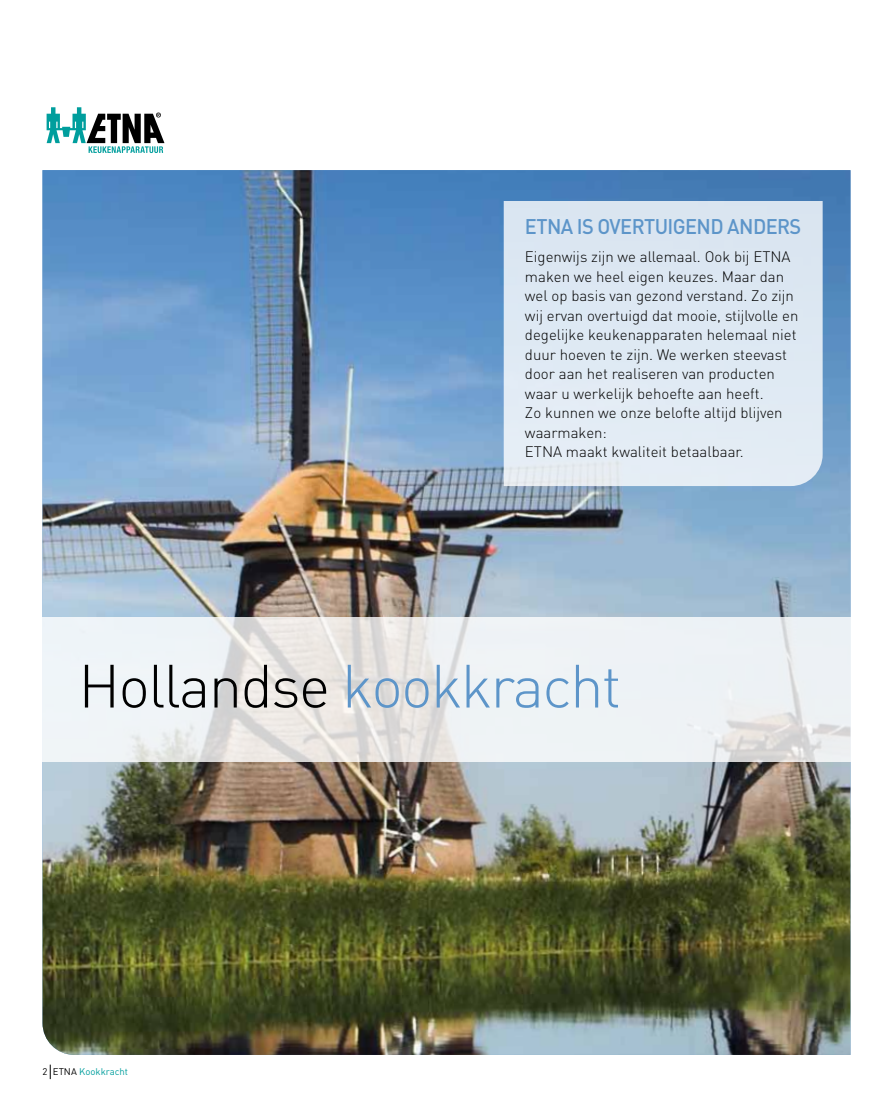
<style>
.page{position:relative;width:893px;height:1106px;background:#fff}
.page>*{position:absolute;margin:0;border:0;box-sizing:border-box;transform-origin:0 0}
.t1{font:300 60px "DIN";letter-spacing:-.03em;color:#5d95c9}
.t2{font:500 21px "DIN";letter-spacing:-.03em;color:#5d95c9;scale:.95 1}
.t3{font:300 15px/19.5px "DIN";color:#000}
.t4{font:9.6px "DIN";color:#009e9d}
.s1{color:#000}
</style>
<div class="page">
<svg style="left:47px;top:107px;width:117px;height:46px"></svg>
<svg style="left:50px;top:1064px;width:1px;height:15px"></svg>
<img style="left:43px;top:170px;width:807px;height:884px">
<svg style="left:42px;top:617px;width:809px;height:144px;fill:#eef2f5"></svg>
<div style="left:504px;top:201px;width:319px;height:285px;background:#dee9f3"></div>
<h2 class="t2" style="left:525px;top:212px;width:292px">ETNA IS OVERTUIGEN D AN DERS</h2>
<p class="t3" style="left:525px;top:246px;width:275px">Eigenwijs zijn we allemaal. Ook bij ETNA maken we heel eigen keuzes. Maar dan wel op basis van gezond verstand. Zo zijn wij ervan overtuigd dat mooie, stijlvolle en degelijke keukenapparaten helemaal niet duur hoeven te zijn. We werken steevast door aan het realiseren van producten waar u werkelijk behoefte aan heeft.<br>Zo kunnen we onze belofte altijd blijven waarmaken:<br>ETNA maakt kwaliteit betaalbaar.</p>
<h1 class="t1" style="left:78px;top:645px;width:544px"><span class="s1">Hollandse</span> kookkracht</h1>
<p class="t4" style="left:43px;top:1065px;width:87px"><span class="s1">2 ETNA</span> Kookkracht</p>
</div>
